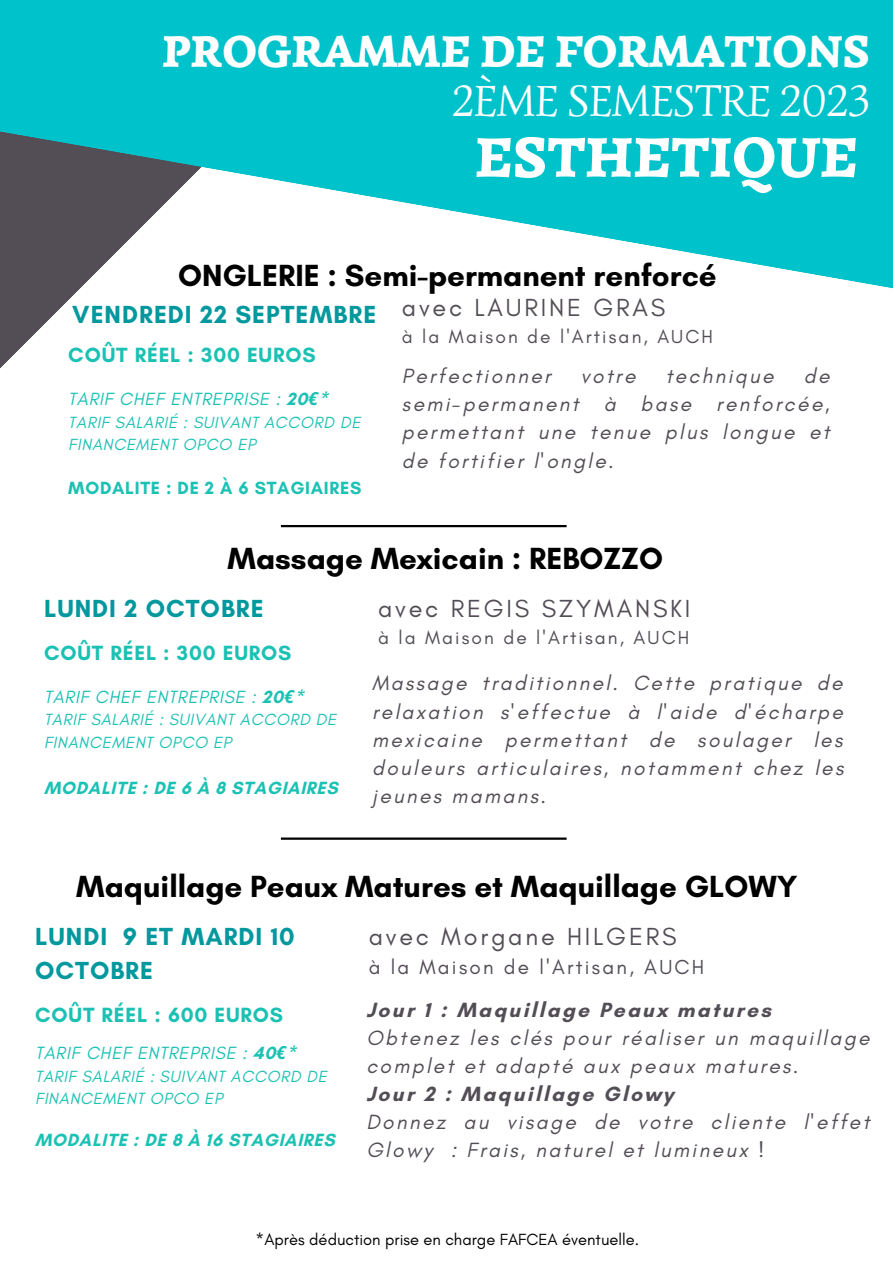
<style>
.page{position:relative;width:893px;height:1264px;background:#fff}
.page>*{position:absolute;margin:0;border:0;box-sizing:border-box;transform-origin:0 0}
.t1{font:900 57px "Simonetta";letter-spacing:-.01em;color:#fff}
.t2{font:900 45px "Simonetta";letter-spacing:-.01em;color:#fff}
.t3{font:45px "Simonetta";letter-spacing:-.01em;color:#fff}
.t4{font:700 31.2px "Glacial Indifference";color:#000}
.t5{font:700 25.2px/33.8px "Glacial Indifference";letter-spacing:.04em;color:#03989e}
.t6{font:25.2px "Glacial Indifference";letter-spacing:.11em;color:#534d56}
.t7{font:italic 21px/28px "Glacial Indifference";letter-spacing:.11em;color:#534d56;text-align:justify}
.t8{font:700 21px "Glacial Indifference";letter-spacing:.04em;color:#1bc1b3}
.t9{font:700 21px "Glacial Indifference";letter-spacing:.11em;color:#534d56}
.t10{font:20.7px "Glacial Indifference";letter-spacing:.11em;color:#534d56}
.t11{font:19.2px "Glacial Indifference";letter-spacing:.11em;color:#534d56}
.t12{font:700 18px "Glacial Indifference";letter-spacing:.04em;color:#1bc1b3}
.t13{font:italic 18px "Glacial Indifference";letter-spacing:.04em;color:#1bc1b3}
.t14{font:italic 16.5px/22.5px "Glacial Indifference";letter-spacing:.04em;color:#1bc1b3}
.t15{font:16.5px "Glacial Indifference";color:#000}
.s1{font-weight:700;font-style:normal}
.s2{font-family:"Noto Sans";font-weight:700}
</style>
<div class="page">
<svg style="left:0;top:0;width:892px;height:350px;fill:#00c2cb"></svg>
<hr style="left:281px;top:525px;width:285px;height:2px;background:#000">
<hr style="left:281px;top:837px;width:285px;height:2px;background:#000">
<p class="t2" style="left:162px;top:23px;width:709px">PROGRAMME DE FORMATIONS</p>
<p class="t3" style="left:452px;top:73px;width:419px">2ÈME SEMESTRE 2023</p>
<p class="t1" style="left:474px;top:122px;width:385px">ESTHETIQUE</p>
<p class="t4" style="left:178px;top:256px;width:540px">ONGLERIE : Semi-permanent renforcé</p>
<p class="t5" style="left:72px;top:297px;width:305px">VENDREDI 22 SEPTEMBRE</p>
<p class="t6" style="left:402px;top:292px;width:265px">avec LAURINE GRAS</p>
<p class="t11" style="left:402px;top:325px;width:312px">à la Maison de l'Artisan, AUCH</p>
<p class="t8" style="left:68px;top:342px;width:249px">COÛT RÉEL : 300 EUROS</p>
<p class="t13" style="left:68px;top:388px;width:261px">TARIF CHEF ENTREPRISE : <span class="s1">20</span><span class="s2">€</span><span class="s1">*</span></p>
<p class="t14" style="left:68px;top:410px;width:294px">TARIF SALARIÉ : SUIVANT ACCORD DE<br>FINANCEMENT OPCO EP</p>
<p class="t12" style="left:68px;top:477px;width:294px">MODALITE : DE 2 À 6 STAGIAIRES</p>
<p class="t7" style="left:402px;top:362px;width:429px;text-indent:402px">de semi-permanent à base renforcée, permettant une tenue plus longue et de fortifier l'ongle.</p>
<p class="t7" style="left:402px;top:362px;width:150px">Perfectionner</p>
<p class="t7" style="left:581px;top:362px;width:56px">votre</p>
<p class="t7" style="left:665px;top:362px;width:109px">technique</p>
<p class="t4" style="left:227px;top:539px;width:437px">Massage Mexicain : REBOZZO</p>
<p class="t6" style="left:378px;top:592px;width:314px">avec REGIS SZYMANSKI</p>
<p class="t11" style="left:378px;top:625px;width:312px">à la Maison de l'Artisan, AUCH</p>
<p class="t5" style="left:44px;top:591px;width:221px">LUNDI 2 OCTOBRE</p>
<p class="t8" style="left:44px;top:640px;width:249px">COÛT RÉEL : 300 EUROS</p>
<p class="t13" style="left:44px;top:685px;width:261px">TARIF CHEF ENTREPRISE : <span class="s1">20</span><span class="s2">€</span><span class="s1">*</span></p>
<p class="t14" style="left:44px;top:708px;width:294px">TARIF SALARIÉ : SUIVANT ACCORD DE<br>FINANCEMENT OPCO EP</p>
<p class="t12" style="left:44px;top:776px;width:295px">MODALITE : DE 6 À 8 STAGIAIRES</p>
<p class="t7" style="left:372px;top:669px;width:473px">Massage traditionnel. Cette pratique de relaxation s'effectue à l'aide d'écharpe mexicaine permettant de soulager les douleurs articulaires, notamment chez les jeunes mamans.</p>
<p class="t4" style="left:76px;top:867px;width:722px">Maquillage Peaux Matures et Maquillage GLOWY</p>
<p class="t5" style="left:35px;top:919px;width:261px">LUNDI 9 ET MARDI 10<br>OCTOBRE</p>
<p class="t6" style="left:369px;top:921px;width:309px">avec Morgane HILGERS</p>
<p class="t10" style="left:369px;top:954px;width:337px">à la Maison de l'Artisan, AUCH</p>
<p class="t9" style="left:366px;top:996px;width:406px">Jour 1 : Maquillage Peaux matures</p>
<p class="t7" style="left:366px;top:1023px;width:504px">Obtenez les clés pour réaliser un maquillage complet et adapté aux peaux matures.</p>
<p class="t9" style="left:366px;top:1081px;width:308px">Jour 2 : Maquillage Glowy</p>
<p class="t7" style="left:366px;top:1107px;width:504px">Donnez au visage de votre cliente l'effet<br>Glowy : Frais, naturel et lumineux !</p>
<p class="t8" style="left:35px;top:1002px;width:249px">COÛT RÉEL : 600 EUROS</p>
<p class="t13" style="left:35px;top:1042px;width:262px">TARIF CHEF ENTREPRISE : <span class="s1">40</span><span class="s2">€</span><span class="s1">*</span></p>
<p class="t14" style="left:35px;top:1064px;width:293px">TARIF SALARIÉ : SUIVANT ACCORD DE<br>FINANCEMENT OPCO EP</p>
<p class="t12" style="left:35px;top:1128px;width:301px">MODALITE : DE 8 À 16 STAGIAIRES</p>
<p class="t15" style="left:255px;top:1229px;width:385px">*Après déduction prise en charge FAFCEA éventuelle.</p>
</div>
